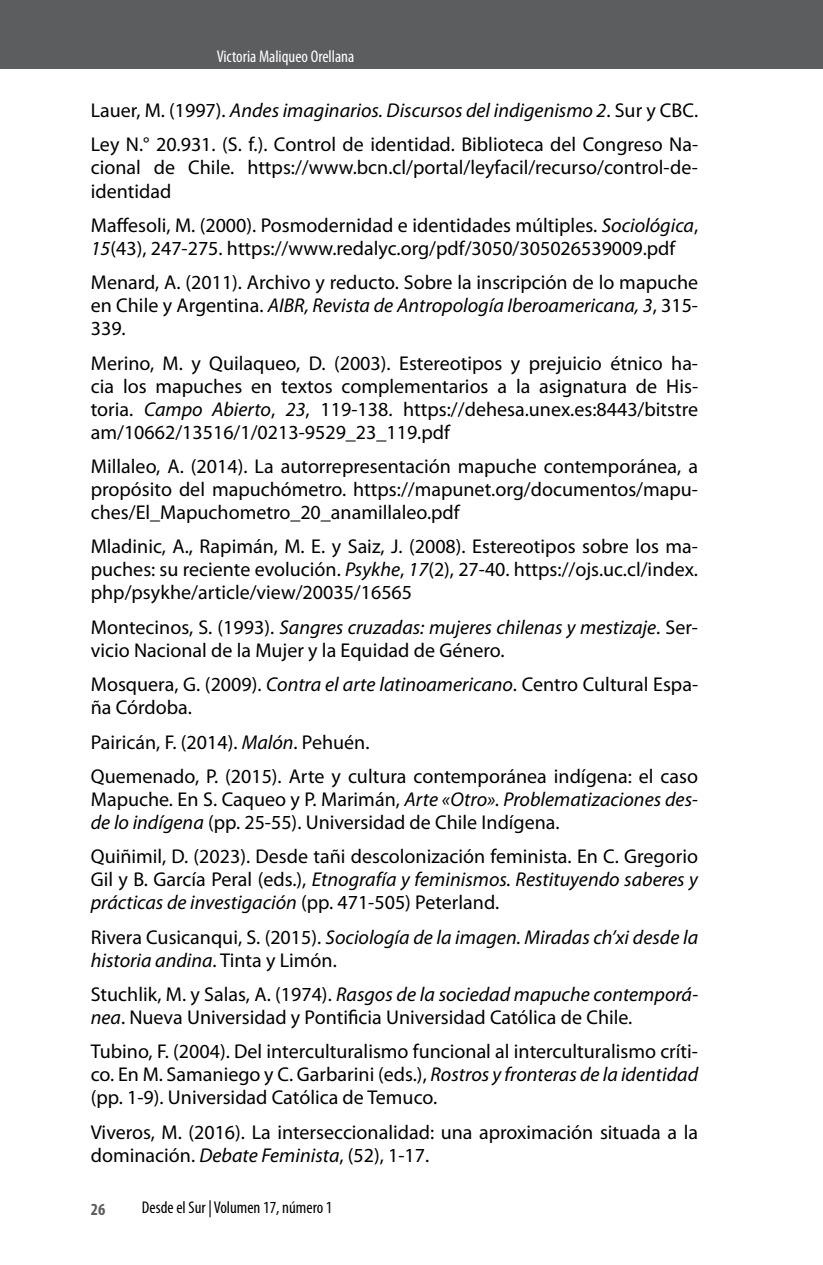
<style>
.page{position:relative;width:823px;height:1265px;background:#fff}
.page>*{position:absolute;margin:0;border:0;box-sizing:border-box;transform-origin:0 0}
.t1{font:20px/23px "Myriad Pro";color:#000}
.t2{font:italic 20px/23px "Myriad Pro";color:#000}
.t3{font:condensed 17px "Myriad Pro";color:#000}
.t4{font:condensed 17px "Myriad Pro";color:#fff}
.t5{font:700 condensed 17px "Myriad Pro";color:#5c5d5f}
.s1{font-style:italic}
.s2{font-style:normal}
</style>
<div class="page">
<div style="left:0;top:0;width:822px;height:68px;background:#5c5d5f"></div>
<p class="t4" style="left:217px;top:46px;width:139px">Victoria Maliqueo Orellana</p>
<p class="t1" style="left:91px;top:93px;width:608px;line-height:34.4px">Lauer, M. (1997). <span class="s1">Andes imaginarios. Discursos del indigenismo 2</span>. Sur y CBC.<br>Ley N.° 20.931. (S. f.). Control de identidad. Biblioteca del Congreso Na-</p>
<p class="t1" style="left:91px;top:156px;width:608px">cional de Chile. https://www.bcn.cl/portal/leyfacil/recurso/control-de&shy;identidad</p>
<p class="t1" style="left:91px;top:213px;width:608px">Maffesoli, M. (2000). Posmodernidad e identidades múltiples. <span class="s1">Sociológica</span>,<br><span class="s1">15</span>(43), 247-275. https://www.redalyc.org/pdf/3050/305026539009.pdf</p>
<p class="t1" style="left:91px;top:271px;width:608px;text-align:justify">Menard, A. (2011). Archivo y reducto. Sobre la inscripción de lo mapuche en Chile y Argentina. <span class="s1">AIBR, Revista de Antropología Iberoamericana, 3</span>, 315- 339.</p>
<p class="t1" style="left:91px;top:351px;width:608px;text-align:justify">Merino, M. y Quilaqueo, D. (2003). Estereotipos y prejuicio étnico ha&shy;cia los mapuches en textos complementarios a la asignatura de His&shy;toria. <span class="s1">Campo Abierto</span>, <span class="s1">23</span>, 119-138. https://dehesa.unex.es:8443/bitstre am/10662/13516/1/0213-9529_23_119.pdf</p>
<p class="t1" style="left:91px;top:454px;width:608px;text-align:justify">Millaleo, A. (2014). La autorrepresentación mapuche contemporánea, a propósito del mapuchómetro. https://mapunet.org/documentos/mapu&shy;ches/El_Mapuchometro_20_anamillaleo.pdf</p>
<p class="t1" style="left:91px;top:535px;width:608px;text-align:justify">Mladinic, A., Rapimán, M. E. y Saiz, J. (2008). Estereotipos sobre los ma&shy;puches: su reciente evolución. <span class="s1">Psykhe</span>, <span class="s1">17</span>(2), 27-40. https://ojs.uc.cl/index. php/psykhe/article/view/20035/16565</p>
<p class="t1" style="left:91px;top:615px;width:608px">Montecinos, S. (1993). <span class="s1">Sangres cruzadas: mujeres chilenas y mestizaje</span>. Ser&shy;vicio Nacional de la Mujer y la Equidad de Género.</p>
<p class="t1" style="left:91px;top:672px;width:608px">Mosquera, G. (2009). <span class="s1">Contra el arte latinoamericano</span>. Centro Cultural Espa&shy;ña Córdoba.</p>
<p class="t1" style="left:91px;top:724px;width:608px;line-height:34.4px">Pairicán, F. (2014). <span class="s1">Malón</span>. Pehuén.<br>Quemenado, P. (2015). Arte y cultura contemporánea indígena: el caso</p>
<p class="t1" style="left:91px;top:787px;width:608px">Mapuche. En S. Caqueo y P. Marimán, <span class="s1">Arte «Otro». Problematizaciones des&shy;de lo indígena</span> (pp. 25-55). Universidad de Chile Indígena.</p>
<p class="t1" style="left:91px;top:844px;width:608px;text-align:justify">Quiñimil, D. (2023). Desde tañi descolonización feminista. En C. Gregorio Gil y B. García Peral (eds.), <span class="s1">Etnografía y feminismos. Restituyendo saberes y prácticas de investigación</span> (pp. 471-505) Peterland.</p>
<p class="t2" style="left:91px;top:925px;width:608px"><span class="s2">Rivera Cusicanqui, S. (2015).</span> Sociología de la imagen. Miradas ch’xi desde la historia andina<span class="s2">. Tinta y Limón.</span></p>
<p class="t1" style="left:91px;top:982px;width:608px">Stuchlik, M. y Salas, A. (1974). <span class="s1">Rasgos de la sociedad mapuche contemporá&shy;nea</span>. Nueva Universidad y Pontificia Universidad Católica de Chile.</p>
<p class="t1" style="left:91px;top:1039px;width:608px;text-align:justify">Tubino, F. (2004). Del interculturalismo funcional al interculturalismo críti&shy;co. En M. Samaniego y C. Garbarini (eds.), <span class="s1">Rostros y fronteras de la identidad </span>(pp. 1-9). Universidad Católica de Temuco.</p>
<p class="t1" style="left:91px;top:1120px;width:608px">Viveros, M. (2016). La interseccionalidad: una aproximación situada a la dominación. <span class="s1">Debate Feminista</span>, (52), 1-17.</p>
<p class="t5" style="left:91px;top:1198px;width:16px">26</p>
<p class="t3" style="left:142px;top:1196px;width:192px">Desde el Sur | Volumen 17, número 1</p>
</div>
